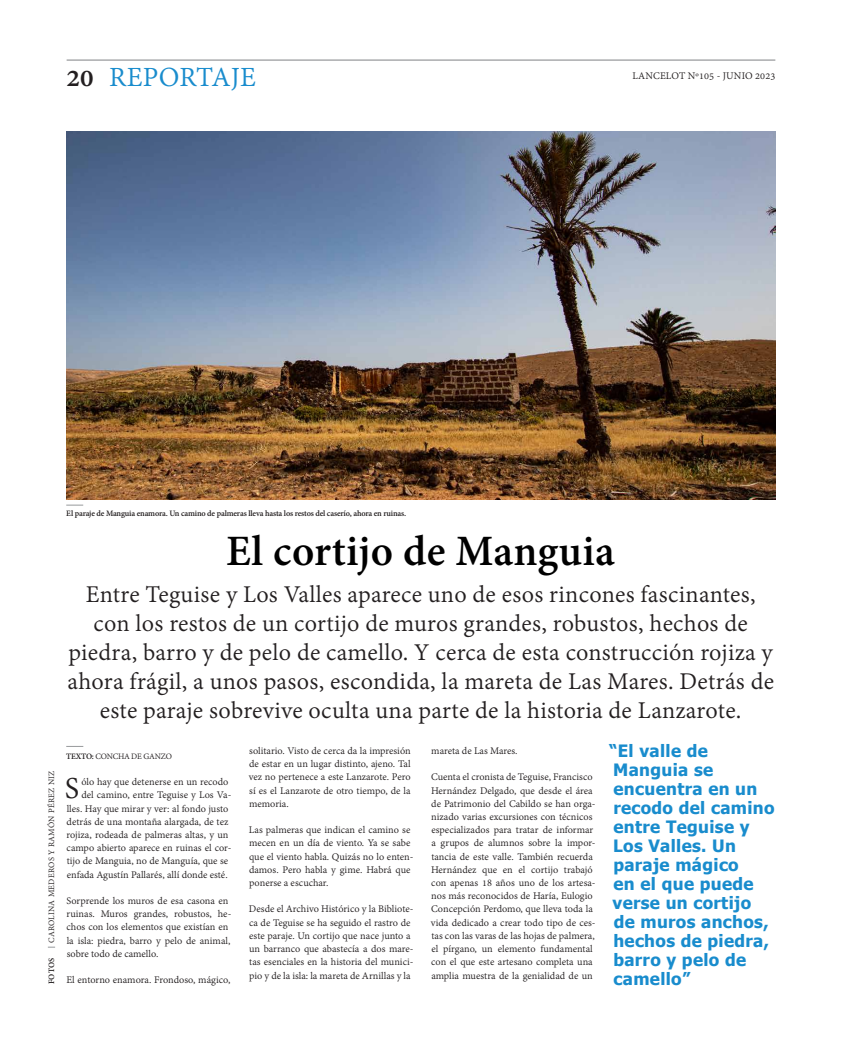
<style>
.page{position:relative;width:842px;height:1044px;background:#fff}
.page>*{position:absolute;margin:0;border:0;box-sizing:border-box;transform-origin:0 0}
.t1{font:700 47px "Adobe Devanagari";letter-spacing:.005em;color:#000}
.t2{font:33px "Adobe Devanagari";color:#231f20}
.t3{font:30px "Adobe Devanagari";letter-spacing:.005em;color:#198ccd}
.t4{font:26px/29px "Adobe Devanagari";letter-spacing:.01em;color:#231f20;text-align:center}
.t5{font:700 17px/19px "Tahoma";letter-spacing:.02em;color:#198ccd}
.t6{font:11px/13.2px "Adobe Devanagari";color:#231f20}
.t7{font:700 9px "Adobe Devanagari";letter-spacing:-.02em;color:#231f20}
.t8{font:9px "Adobe Devanagari";letter-spacing:.025em;color:#231f20}
.t9{font:9px "Adobe Devanagari";letter-spacing:-.02em;color:#231f20}
.s1{font-weight:700;color:#231f20}
.s2{font-weight:700}
</style>
<div class="page">
<hr style="left:67px;top:60px;width:708px;height:1px;background:#808285">
<img style="left:66px;top:131px;width:709px;height:368px">
<svg style="left:66px;top:504px;width:17px;height:1px"></svg>
<h3 class="t3" style="left:67px;top:60px;width:191px"><span class="s1">20</span> REPORTAJE</h3>
<p class="t6" style="left:633px;top:70px;width:144px">LANCELOT Nº105 - JUNIO 2023</p>
<p class="t7" style="left:66px;top:508px;width:341px">El paraje de Manguia enamora. Un camino de palmeras lleva hasta los restos del caserío, ahora en ruinas.</p>
<h1 class="t1" style="left:226px;top:523px;width:390px">El cortijo de Manguia</h1>
<p class="t4" style="left:67px;top:582px;width:708px">Entre Teguise y Los Valles aparece uno de esos rincones fascinantes, con los restos de un cortijo de muros grandes, robustos, hechos de piedra, barro y de pelo de camello. Y cerca de esta construcción rojiza y ahora frágil, a unos pasos, escondida, la mareta de Las Mares. Detrás de este paraje sobrevive oculta una parte de la historia de Lanzarote.</p>
<p class="t9" style="left:66px;top:751px;width:107px"><span class="s2">TEXTO:</span> CONCHA DE GANZO</p>
<p class="t8" style="left:47px;top:942px;width:174px;rotate:-90deg">CAROLINA MEDEROS Y RAMÓN PÉREZ NIZ</p>
<h2 class="t2" style="left:65px;top:769px;width:16px">S</h2>
<p class="t6" style="left:81px;top:776px;width:149px">ólo hay que detenerse en un recodo</p>
<p class="t6" style="left:81px;top:789px;width:152px">del camino, entre Teguise y Los Va-</p>
<p class="t6" style="left:67px;top:802px;width:163px">lles. Hay que mirar y ver: al fondo justo</p>
<p class="t6" style="left:67px;top:815px;width:163px">detrás de una montaña alargada, de tez</p>
<p class="t6" style="left:67px;top:828px;width:163px">rojiza, rodeada de palmeras altas, y un</p>
<p class="t6" style="left:67px;top:842px;width:166px">campo abierto aparece en ruinas el cor-</p>
<p class="t6" style="left:67px;top:855px;width:163px">tijo de Manguia, no de Manguía, que se</p>
<p class="t6" style="left:67px;top:868px;width:162px">enfada Agustín Pallarés, allí donde esté.</p>
<p class="t6" style="left:67px;top:894px;width:166px">Sorprende los muros de esa casona en ruinas. Muros grandes, robustos, he&shy;chos con los elementos que existían en la isla: piedra, barro y pelo de animal, sobre todo de camello.</p>
<p class="t6" style="left:66px;top:974px;width:165px">El entorno enamora. Frondoso, mágico,</p>
<p class="t7" style="left:46px;top:984px;width:28px;rotate:-90deg">FOTOS</p>
<p class="t6" style="left:249px;top:744px;width:163px;text-align:justify">solitario. Visto de cerca da la impresión de estar en un lugar distinto, ajeno. Tal vez no pertenece a este Lanzarote. Pero sí es el Lanzarote de otro tiempo, de la memoria.</p>
<p class="t6" style="left:249px;top:824px;width:166px">Las palmeras que indican el camino se mecen en un día de viento. Ya se sabe que el viento habla. Quizás no lo enten&shy;damos. Pero habla y gime. Habrá que ponerse a escuchar.</p>
<p class="t6" style="left:249px;top:903px;width:166px">Desde el Archivo Histórico y la Bibliote&shy;ca de Teguise se ha seguido el rastro de este paraje. Un cortijo que nace junto a un barranco que abastecía a dos mare&shy;tas esenciales en la historia del munici&shy;pio y de la isla: la mareta de Arnillas y la</p>
<p class="t6" style="left:431px;top:744px;width:88px">mareta de Las Mares.</p>
<p class="t6" style="left:431px;top:771px;width:166px">Cuenta el cronista de Teguise, Francisco Hernández Delgado, que desde el área de Patrimonio del Cabildo se han orga&shy;nizado varias excursiones con técnicos especializados para tratar de informar a grupos de alumnos sobre la impor&shy;tancia de este valle. También recuerda Hernández que en el cortijo trabajó con apenas 18 años uno de los artesa&shy;nos más reconocidos de Haría, Eulogio Concepción Perdomo, que lleva toda la vida dedicado a crear todo tipo de ces&shy;tas con las varas de las hojas de palmera, el pírgano, un elemento fundamental con el que este artesano completa una amplia muestra de la genialidad de un</p>
<h3 class="t5" style="left:609px;top:740px;width:167px">“El valle de<br>Manguia se encuentra en un recodo del camino entre Teguise y<br>Los Valles. Un paraje mágico<br>en el que puede verse un cortijo<br>de muros anchos, hechos de piedra, barro y pelo de camello”</h3>
</div>
